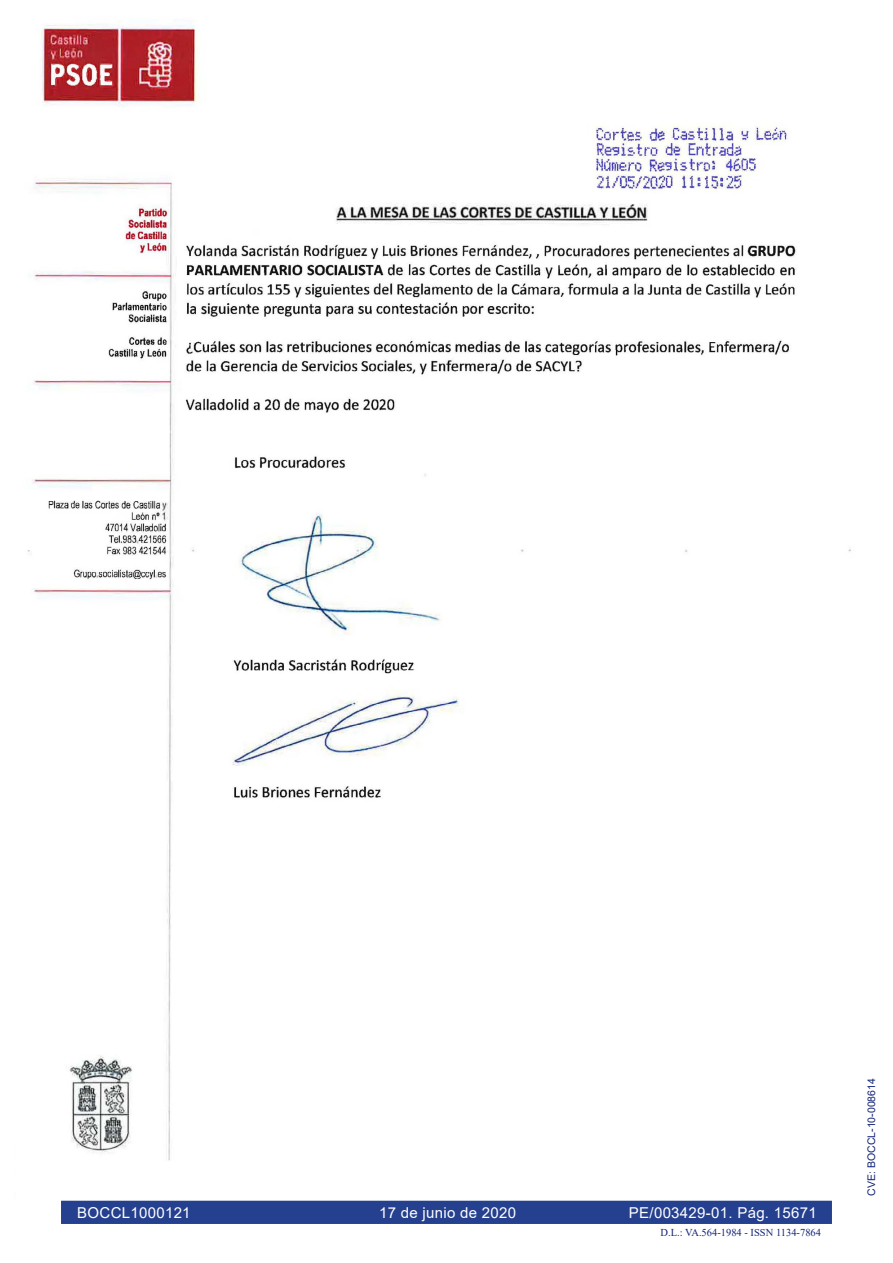
<style>
.page{position:relative;width:893px;height:1263px;background:#fff}
.page>*{position:absolute;margin:0;border:0;box-sizing:border-box;transform-origin:0 0}
.E_CVE{font:15px "Arial";letter-spacing:.02em;color:#fff}
.t1{font:10.5px "Times New Roman";color:#132477}
.t2{font:10.5px "Arial";color:#132477}
</style>
<div class="page">
<div style="left:60px;top:1200px;width:773px;height:25px;background:#25408f"></div>
<div style="left:60px;top:1199px;width:773px;height:26px;border:2px solid #fff"></div>
<img style="left:27px;top:19px;width:824px;height:1181px">
<p class="E_CVE" style="left:77px;top:1202px;width:115px">BOCCL1000121</p>
<p class="E_CVE" style="left:379px;top:1202px;width:139px">17 de junio de 2020</p>
<p class="E_CVE" style="left:629px;top:1202px;width:189px">PE/003429-01. Pág. 15671</p>
<p class="t1" style="left:661px;top:1225px;width:162px">D.L.: VA.564-1984 - ISSN 1134-7864</p>
<p class="t2" style="left:864px;top:1195px;width:119px;rotate:-90deg">CVE: BOCCL-10-008614</p>
</div>
